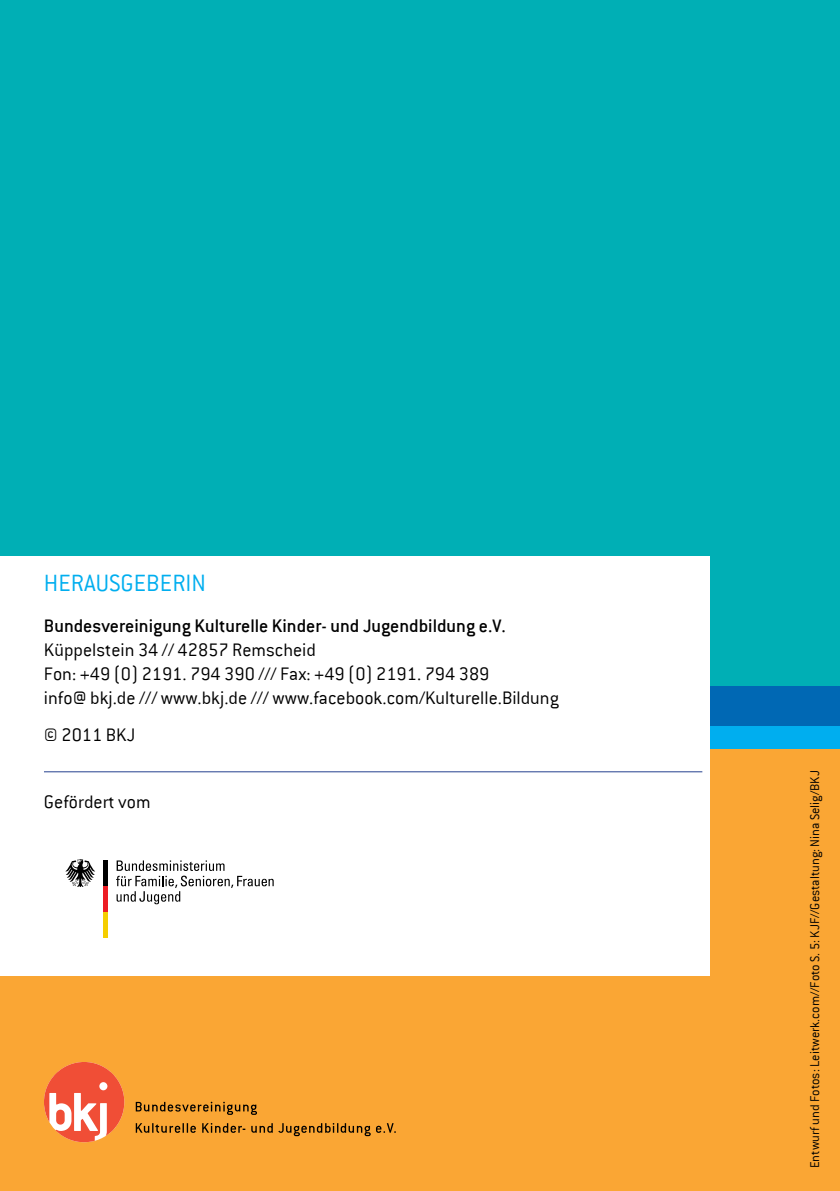
<style>
.page{position:relative;width:840px;height:1191px;background:#fff}
.page>*{position:absolute;margin:0;border:0;box-sizing:border-box;transform-origin:0 0}
.t1{font:300 26px "ITC Conduit LTCE";color:#00aeef}
.t2{font:300 20px/24px "ITC Conduit LTCE";color:#000}
.t3{font:500 20px "ITC Conduit LTCE";color:#000}
.t4{font:300 14px "ITC Conduit LTCE";color:#000}
</style>
<div class="page">
<div style="left:0;top:0;width:839px;height:686px;background:#00afb5"></div>
<div style="left:0;top:743px;width:839px;height:448px;background:#faa634"></div>
<div style="left:0;top:726px;width:839px;height:22px;background:#00aeef"></div>
<div style="left:0;top:686px;width:839px;height:40px;background:#0068b4"></div>
<div style="left:0;top:556px;width:709px;height:419px;background:#fff"></div>
<hr style="left:44px;top:771px;width:658px;height:1px;background:#25408f">
<svg style="left:116px;top:860px;width:157px;height:44px"></svg>
<hr style="left:103px;top:911px;width:4px;height:26px;background:#f5ce00">
<hr style="left:103px;top:886px;width:4px;height:25px;background:#ed1d24">
<hr style="left:103px;top:860px;width:4px;height:26px;background:#000">
<svg style="left:65px;top:859px;width:30px;height:28px"></svg>
<svg style="left:44px;top:1062px;width:80px;height:80px"></svg>
<svg style="left:136px;top:1123px;width:259px;height:13px"></svg>
<svg style="left:136px;top:1101px;width:121px;height:13px"></svg>
<h1 class="t1" style="left:44px;top:568px;width:163px">HERAUSGEBERIN</h1>
<p class="t3" style="left:44px;top:614px;width:463px">Bundesvereinigung Kulturelle Kinder- und Jugendbildung e.V.</p>
<p class="t2" style="left:44px;top:638px;width:516px">Küppelstein 34 // 42857 Remscheid<br>Fon: +49 (0) 2191. 794 390 /// Fax: +49 (0) 2191. 794 389<br>info@ bkj.de /// www.bkj.de /// www.facebook.com/Kulturelle.Bildung</p>
<p class="t2" style="left:44px;top:723px;width:93px">© 2011 BKJ</p>
<p class="t2" style="left:44px;top:789px;width:108px">Gefördert vom</p>
<p class="t4" style="left:806px;top:1168px;width:399px;rotate:-90deg">Entwurf und Fotos: Leitwerk.com//Foto S. 5: KJF//Gestaltung: Nina Selig/BKJ</p>
</div>
